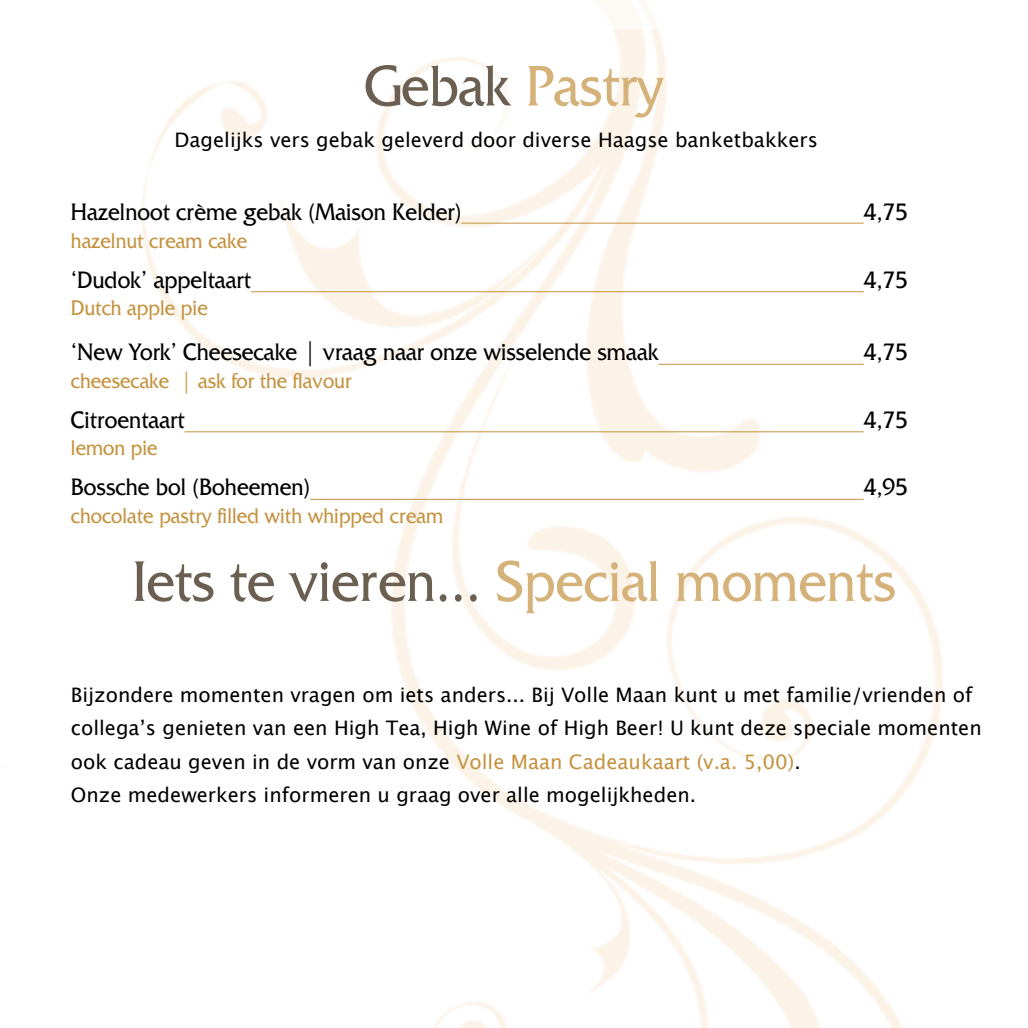
<style>
.page{position:relative;width:1028px;height:1028px;background:#fff}
.page>*{position:absolute;margin:0;border:0;box-sizing:border-box;transform-origin:0 0}
.t1{font:60px "Friz Quadrata Std";color:#6a5f51;scale:.9 1}
.t2{font:60px "Friz Quadrata Std";color:#d5b279;scale:.9 1}
.t3{font:25px "Friz Quadrata Std";color:#000;scale:.9 1}
.t4{font:22.25px "Friz Quadrata Std";color:#c49341;scale:.9 1}
.t5{font:20px/33px "Lucida Grande";color:#000}
.s1{color:#6a5f51}
.s2{color:#d5b279}
.s3{color:#c49341}
</style>
<div class="page">
<img style="left:142px;top:0;width:801px;height:1028px">
<hr style="left:461px;top:223px;width:402px;height:1px;background:#c49341">
<hr style="left:251px;top:291px;width:612px;height:1px;background:#c49341">
<hr style="left:658px;top:364px;width:205px;height:1px;background:#c49341">
<hr style="left:185px;top:431px;width:678px;height:1px;background:#c49341">
<hr style="left:310px;top:499px;width:553px;height:1px;background:#c49341">
<h1 class="t2" style="left:364px;top:52px;width:334px"><span class="s1">Gebak</span> Pastry</h1>
<p class="t5" style="left:175px;top:123px;width:645px">Dagelijks vers gebak geleverd door diverse Haagse banketbakkers</p>
<p class="t3" style="left:71px;top:198px;width:435px">Hazelnoot crème gebak (Maison Kelder)</p>
<p class="t3" style="left:863px;top:198px;width:51px">4,75</p>
<p class="t4" style="left:71px;top:228px;width:197px">hazelnut cream cake</p>
<p class="t3" style="left:71px;top:265px;width:201px">‘Dudok’ appeltaart</p>
<p class="t3" style="left:863px;top:265px;width:51px">4,75</p>
<p class="t4" style="left:71px;top:295px;width:154px">Dutch apple pie</p>
<p class="t3" style="left:71px;top:338px;width:654px">‘New York’ Cheesecake | vraag naar onze wisselende smaak</p>
<p class="t3" style="left:863px;top:338px;width:51px">4,75</p>
<p class="t4" style="left:71px;top:368px;width:313px">cheesecake | ask for the flavour</p>
<p class="t3" style="left:71px;top:405px;width:128px">Citroentaart</p>
<p class="t3" style="left:863px;top:405px;width:51px">4,75</p>
<p class="t4" style="left:71px;top:435px;width:98px">lemon pie</p>
<p class="t3" style="left:71px;top:473px;width:267px">Bossche bol (Boheemen)</p>
<p class="t3" style="left:863px;top:473px;width:51px">4,95</p>
<p class="t4" style="left:71px;top:503px;width:415px">chocolate pastry filled with whipped cream</p>
<h1 class="t1" style="left:132px;top:548px;width:849px">Iets te vieren... <span class="s2">Special moments</span></h1>
<p class="t5" style="left:71px;top:679px;width:912px">Bijzondere momenten vragen om iets anders... Bij Volle Maan kunt u met familie/vrienden of collega’s genieten van een High Tea, High Wine of High Beer! U kunt deze speciale momenten ook cadeau geven in de vorm van onze <span class="s3">Volle Maan Cadeaukaart (v.a. 5,00)</span>.<br>Onze medewerkers informeren u graag over alle mogelijkheden.</p>
</div>
